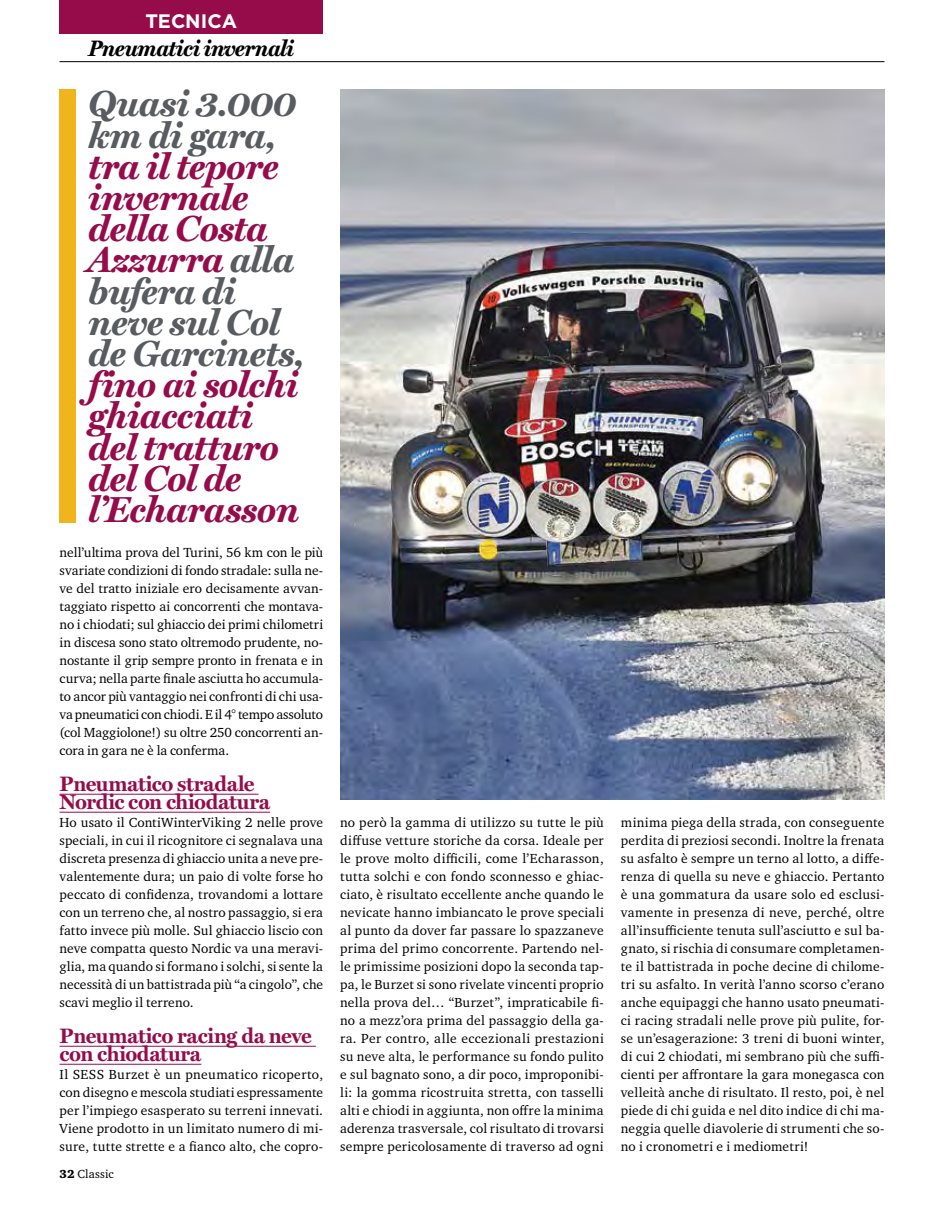
<style>
.page{position:relative;width:944px;height:1212px;background:#fff}
.page>*{position:absolute;margin:0;border:0;box-sizing:border-box;transform-origin:0 0}
.t1{font:italic 700 36.45px/31.2px "Miller Text";letter-spacing:-.015em;color:#960c4b}
.t2{font:italic 700 36.45px/31.2px "Miller Text";letter-spacing:-.015em;color:#585b5f}
.t3{font:italic 700 22.5px "Miller Text";letter-spacing:-.03em;color:#000}
.t4{font:700 21px/18px "Miller Text";letter-spacing:-.02em;color:#960c4b}
.t5{font:700 19.5px "Gotham";color:#fff}
.t6{font:13.5px/18px "Charter ITC Std";letter-spacing:.01em;color:#000;text-align:justify}
.t7{font:12px "Charter ITC Std";letter-spacing:.015em;color:#000}
.s1{color:#585b5f}
.s2{font-weight:900}
</style>
<div class="page">
<hr style="left:60px;top:61px;width:824px;height:1px;background:#000">
<div style="left:60px;top:0;width:263px;height:34px;background:#960c4b"></div>
<hr style="left:60px;top:794px;width:199px;height:1px;background:#960c4b">
<hr style="left:60px;top:812px;width:210px;height:1px;background:#960c4b">
<hr style="left:60px;top:1046px;width:256px;height:1px;background:#960c4b">
<hr style="left:60px;top:1064px;width:141px;height:1px;background:#960c4b">
<img style="left:340px;top:89px;width:544px;height:710px">
<div style="left:60px;top:89px;width:16px;height:434px;background:#f0b51c"></div>
<h3 class="t5" style="left:145px;top:9px;width:93px">TECNICA</h3>
<h2 class="t3" style="left:88px;top:35px;width:207px">Pneumatici invernali</h2>
<h1 class="t2" style="left:88px;top:88px;width:210px">Quasi 3.000 km di gara,</h1>
<h1 class="t1" style="left:88px;top:150px;width:218px">tra il tepore invernale della Costa<br>Azzurra <span class="s1">alla bufera di neve sul Col de Garcinets,</span></h1>
<h1 class="t1" style="left:88px;top:369px;width:212px">fino ai solchi ghiacciati del tratturo del Col de l’Echarasson</h1>
<p class="t6" style="left:60px;top:543px;width:265px">nell’ultima prova del Turini, 56 km con le più svariate condizioni di fondo stradale: sulla ne&shy;ve del tratto iniziale ero decisamente avvan&shy;taggiato rispetto ai concorrenti che montava&shy;no i chiodati; sul ghiaccio dei primi chilometri in discesa sono stato oltremodo prudente, no&shy;nostante il grip sempre pronto in frenata e in curva; nella parte finale asciutta ho accumula&shy;to ancor più vantaggio nei confronti di chi usa&shy;va pneumatici con chiodi. E il 4° tempo assoluto (col Maggiolone!) su oltre 250 concorrenti an&shy;cora in gara ne è la conferma.</p>
<h3 class="t4" style="left:60px;top:775px;width:212px">Pneumatico stradale<br>Nordic con chiodatura</h3>
<p class="t6" style="left:60px;top:813px;width:265px">Ho usato il ContiWinterViking 2 nelle prove speciali, in cui il ricognitore ci segnalava una discreta presenza di ghiaccio unita a neve pre&shy;valentemente dura; un paio di volte forse ho peccato di confidenza, trovandomi a lottare con un terreno che, al nostro passaggio, si era fatto invece più molle. Sul ghiaccio liscio con neve compatta questo Nordic va una meravi&shy;glia, ma quando si formano i solchi, si sente la necessità di un battistrada più “a cingolo”, che scavi meglio il terreno.</p>
<h3 class="t4" style="left:60px;top:1027px;width:254px">Pneumatico racing da neve con chiodatura</h3>
<p class="t6" style="left:60px;top:1065px;width:265px">Il SESS Burzet è un pneumatico ricoperto, con disegno e mescola studiati espressamente per l’impiego esasperato su terreni innevati.<br>Viene prodotto in un limitato numero di mi&shy;sure, tutte strette e a fianco alto, che copro-</p>
<p class="t7" style="left:60px;top:1167px;width:56px"><span class="s2">32</span> Classic</p>
<p class="t6" style="left:340px;top:813px;width:265px">no però la gamma di utilizzo su tutte le più diffuse vetture storiche da corsa. Ideale per le prove molto difficili, come l’Echarasson, tutta solchi e con fondo sconnesso e ghiac&shy;ciato, è risultato eccellente anche quando le nevicate hanno imbiancato le prove speciali al punto da dover far passare lo spazzaneve prima del primo concorrente. Partendo nel&shy;le primissime posizioni dopo la seconda tap&shy;pa, le Burzet si sono rivelate vincenti proprio nella prova del… “Burzet”, impraticabile fi&shy;no a mezz’ora prima del passaggio della ga&shy;ra. Per contro, alle eccezionali prestazioni su neve alta, le performance su fondo pulito e sul bagnato sono, a dir poco, improponibi&shy;li: la gomma ricostruita stretta, con tasselli alti e chiodi in aggiunta, non offre la minima aderenza trasversale, col risultato di trovarsi sempre pericolosamente di traverso ad ogni</p>
<p class="t6" style="left:621px;top:813px;width:265px">minima piega della strada, con conseguente perdita di preziosi secondi. Inoltre la frenata su asfalto è sempre un terno al lotto, a diffe&shy;renza di quella su neve e ghiaccio. Pertanto è una gommatura da usare solo ed esclusi&shy;vamente in presenza di neve, perché, oltre all’insufficiente tenuta sull’asciutto e sul ba&shy;gnato, si rischia di consumare completamen&shy;te il battistrada in poche decine di chilome&shy;tri su asfalto. In verità l’anno scorso c’erano anche equipaggi che hanno usato pneumati&shy;ci racing stradali nelle prove più pulite, for&shy;se un’esagerazione: 3 treni di buoni winter, di cui 2 chiodati, mi sembrano più che suffi&shy;cienti per affrontare la gara monegasca con velleità anche di risultato. Il resto, poi, è nel piede di chi guida e nel dito indice di chi ma&shy;neggia quelle diavolerie di strumenti che so&shy;no i cronometri e i mediometri!</p>
</div>
